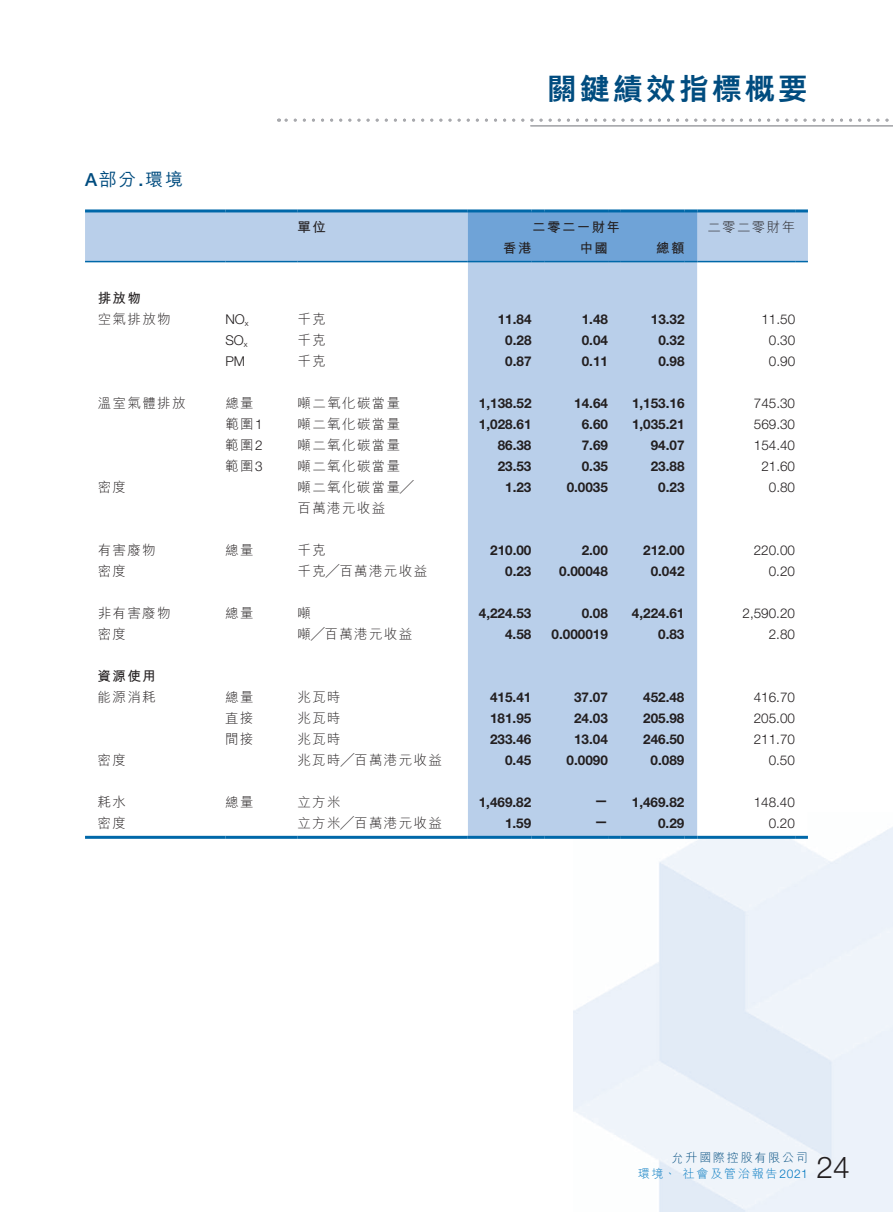
<style>
.page{position:relative;width:893px;height:1212px;background:#fff}
.page>*{position:absolute;margin:0;border:0;box-sizing:border-box;transform-origin:0 0}
.t1{font:800 30px "M Hei HK";letter-spacing:.1em;color:#004c7f}
.t2{font:300 30px "Helvetica Neue LT Std";color:#231f20}
.t3{font:500 18px "M Hei HK";color:#004c7f}
.t4{font:700 13.5px "Helvetica Neue LT Std";color:#231f20}
.t5{font:300 13.5px "M Hei HK";letter-spacing:.1em;color:#231f20}
.t6{font:300 13.5px "Helvetica Neue LT Std";color:#231f20}
.t7{font:700 13.5px "M Hei HK";letter-spacing:.1em;color:#231f20}
.t8{font:300 12px/16.5px "M Hei HK";letter-spacing:.15em;color:#004c7f;text-align:right}
.t9{font:300 12px "M Hei HK";color:#0077c0}
.s1{font-family:"Helvetica Neue LT Std"}
.s2{color:#0077c0}
.s3{font-family:"Helvetica Neue LT Std";color:#0077c0}
</style>
<div class="page">
<svg style="left:279px;top:119px;width:610px;height:3px"></svg>
<hr style="left:530px;top:125px;width:363px;height:1px;background:#a8a9ad">
<div style="left:85px;top:212px;width:723px;height:49px;background:#b9cfea"></div>
<svg style="left:85px;top:262px;width:723px;height:574px"></svg>
<hr style="left:85px;top:209px;width:140px;height:3px;background:#0068a9">
<hr style="left:225px;top:209px;width:73px;height:3px;background:#0068a9">
<hr style="left:298px;top:209px;width:170px;height:3px;background:#0068a9">
<hr style="left:697px;top:209px;width:98px;height:3px;background:#0068a9">
<svg style="left:795px;top:209px;width:13px;height:3px"></svg>
<hr style="left:85px;top:836px;width:140px;height:3px;background:#0068a9">
<hr style="left:225px;top:836px;width:73px;height:3px;background:#0068a9">
<hr style="left:298px;top:836px;width:170px;height:3px;background:#0068a9">
<hr style="left:468px;top:836px;width:63px;height:3px;background:#0068a9">
<svg style="left:531px;top:836px;width:13px;height:3px"></svg>
<hr style="left:544px;top:836px;width:64px;height:3px;background:#0068a9">
<svg style="left:608px;top:836px;width:13px;height:3px"></svg>
<hr style="left:621px;top:836px;width:64px;height:3px;background:#0068a9">
<svg style="left:685px;top:836px;width:12px;height:3px"></svg>
<hr style="left:697px;top:836px;width:98px;height:3px;background:#0068a9">
<svg style="left:795px;top:836px;width:13px;height:3px"></svg>
<hr style="left:85px;top:261px;width:140px;height:1px;background:#0068a9">
<hr style="left:225px;top:261px;width:73px;height:1px;background:#0068a9">
<hr style="left:298px;top:261px;width:170px;height:1px;background:#0068a9">
<hr style="left:697px;top:261px;width:98px;height:1px;background:#0068a9">
<svg style="left:795px;top:261px;width:13px;height:1px"></svg>
<svg style="left:468px;top:209px;width:229px;height:53px;background:#679fd3"></svg>
<h1 class="t1" style="left:547px;top:74px;width:262px">關鍵績效指標概要</h1>
<h2 class="t3" style="left:85px;top:166px;width:100px"><span class="s1">A</span>部分<span class="s1">.</span>環境</h2>
<p class="t7" style="left:298px;top:217px;width:30px">單位</p>
<p class="t7" style="left:532px;top:217px;width:89px">二零二一財年</p>
<p class="t5" style="left:707px;top:220px;width:89px">二零二零財年</p>
<p class="t7" style="left:503px;top:238px;width:30px">香港</p>
<p class="t7" style="left:580px;top:238px;width:30px">中國</p>
<p class="t7" style="left:656px;top:238px;width:30px">總額</p>
<p class="t7" style="left:98px;top:288px;width:45px">排放物</p>
<p class="t5" style="left:98px;top:312px;width:74px">空氣排放物</p>
<p class="t6" style="left:225px;top:311px;width:25px">NO<sub>x</sub></p>
<p class="t5" style="left:298px;top:312px;width:30px">千克</p>
<p class="t4" style="left:498px;top:310px;width:35px">11.84</p>
<p class="t4" style="left:582px;top:310px;width:28px">1.48</p>
<p class="t4" style="left:651px;top:310px;width:35px">13.32</p>
<p class="t6" style="left:761px;top:311px;width:35px">11.50</p>
<p class="t6" style="left:225px;top:332px;width:24px">SO<sub>x</sub></p>
<p class="t5" style="left:298px;top:333px;width:30px">千克</p>
<p class="t4" style="left:505px;top:331px;width:28px">0.28</p>
<p class="t4" style="left:582px;top:331px;width:28px">0.04</p>
<p class="t4" style="left:658px;top:331px;width:28px">0.32</p>
<p class="t6" style="left:769px;top:332px;width:28px">0.30</p>
<p class="t6" style="left:225px;top:353px;width:21px">PM</p>
<p class="t5" style="left:298px;top:354px;width:30px">千克</p>
<p class="t4" style="left:505px;top:352px;width:28px">0.87</p>
<p class="t4" style="left:582px;top:352px;width:28px">0.11</p>
<p class="t4" style="left:658px;top:352px;width:28px">0.98</p>
<p class="t6" style="left:769px;top:353px;width:28px">0.90</p>
<p class="t5" style="left:98px;top:396px;width:89px">溫室氣體排放</p>
<p class="t5" style="left:225px;top:396px;width:30px">總量</p>
<p class="t5" style="left:298px;top:396px;width:104px">噸二氧化碳當量</p>
<p class="t4" style="left:479px;top:394px;width:54px">1,138.52</p>
<p class="t4" style="left:574px;top:394px;width:35px">14.64</p>
<p class="t4" style="left:632px;top:394px;width:54px">1,153.16</p>
<p class="t6" style="left:754px;top:395px;width:43px">745.30</p>
<p class="t5" style="left:225px;top:417px;width:39px">範圍<span class="s1">1</span></p>
<p class="t5" style="left:298px;top:417px;width:104px">噸二氧化碳當量</p>
<p class="t4" style="left:479px;top:415px;width:54px">1,028.61</p>
<p class="t4" style="left:582px;top:415px;width:28px">6.60</p>
<p class="t4" style="left:632px;top:415px;width:54px">1,035.21</p>
<p class="t6" style="left:754px;top:416px;width:43px">569.30</p>
<p class="t5" style="left:225px;top:438px;width:39px">範圍<span class="s1">2</span></p>
<p class="t5" style="left:298px;top:438px;width:104px">噸二氧化碳當量</p>
<p class="t4" style="left:498px;top:436px;width:35px">86.38</p>
<p class="t4" style="left:582px;top:436px;width:28px">7.69</p>
<p class="t4" style="left:651px;top:436px;width:35px">94.07</p>
<p class="t6" style="left:754px;top:437px;width:43px">154.40</p>
<p class="t5" style="left:225px;top:459px;width:39px">範圍<span class="s1">3</span></p>
<p class="t5" style="left:298px;top:459px;width:104px">噸二氧化碳當量</p>
<p class="t4" style="left:498px;top:457px;width:35px">23.53</p>
<p class="t4" style="left:582px;top:457px;width:28px">0.35</p>
<p class="t4" style="left:651px;top:457px;width:35px">23.88</p>
<p class="t6" style="left:761px;top:458px;width:35px">21.60</p>
<p class="t5" style="left:98px;top:480px;width:30px">密度</p>
<p class="t5" style="left:298px;top:480px;width:118px">噸二氧化碳當量╱</p>
<p class="t4" style="left:505px;top:478px;width:28px">1.23</p>
<p class="t4" style="left:567px;top:478px;width:43px">0.0035</p>
<p class="t4" style="left:658px;top:478px;width:28px">0.23</p>
<p class="t6" style="left:769px;top:479px;width:28px">0.80</p>
<p class="t5" style="left:298px;top:501px;width:89px">百萬港元收益</p>
<p class="t5" style="left:98px;top:543px;width:60px">有害廢物</p>
<p class="t5" style="left:225px;top:543px;width:30px">總量</p>
<p class="t5" style="left:298px;top:543px;width:30px">千克</p>
<p class="t4" style="left:490px;top:541px;width:43px">210.00</p>
<p class="t4" style="left:582px;top:541px;width:28px">2.00</p>
<p class="t4" style="left:643px;top:541px;width:43px">212.00</p>
<p class="t6" style="left:754px;top:542px;width:43px">220.00</p>
<p class="t5" style="left:98px;top:564px;width:30px">密度</p>
<p class="t5" style="left:298px;top:564px;width:131px">千克╱百萬港元收益</p>
<p class="t4" style="left:505px;top:562px;width:28px">0.23</p>
<p class="t4" style="left:559px;top:562px;width:50px">0.00048</p>
<p class="t4" style="left:651px;top:562px;width:35px">0.042</p>
<p class="t6" style="left:769px;top:563px;width:28px">0.20</p>
<p class="t5" style="left:98px;top:606px;width:74px">非有害廢物</p>
<p class="t5" style="left:225px;top:606px;width:30px">總量</p>
<p class="t5" style="left:298px;top:606px;width:15px">噸</p>
<p class="t4" style="left:479px;top:604px;width:54px">4,224.53</p>
<p class="t4" style="left:582px;top:604px;width:28px">0.08</p>
<p class="t4" style="left:632px;top:604px;width:54px">4,224.61</p>
<p class="t6" style="left:742px;top:605px;width:54px">2,590.20</p>
<p class="t5" style="left:98px;top:627px;width:30px">密度</p>
<p class="t7" style="left:98px;top:666px;width:60px">資源使用</p>
<p class="t5" style="left:298px;top:627px;width:116px">噸╱百萬港元收益</p>
<p class="t4" style="left:505px;top:625px;width:28px">4.58</p>
<p class="t4" style="left:552px;top:625px;width:58px">0.000019</p>
<p class="t4" style="left:658px;top:625px;width:28px">0.83</p>
<p class="t6" style="left:769px;top:626px;width:28px">2.80</p>
<p class="t5" style="left:98px;top:690px;width:60px">能源消耗</p>
<p class="t5" style="left:225px;top:690px;width:30px">總量</p>
<p class="t5" style="left:297px;top:690px;width:45px">兆瓦時</p>
<p class="t4" style="left:490px;top:688px;width:43px">415.41</p>
<p class="t4" style="left:574px;top:688px;width:35px">37.07</p>
<p class="t4" style="left:643px;top:688px;width:43px">452.48</p>
<p class="t6" style="left:754px;top:689px;width:43px">416.70</p>
<p class="t5" style="left:225px;top:711px;width:30px">直接</p>
<p class="t5" style="left:297px;top:711px;width:45px">兆瓦時</p>
<p class="t4" style="left:490px;top:709px;width:43px">181.95</p>
<p class="t4" style="left:574px;top:709px;width:35px">24.03</p>
<p class="t4" style="left:643px;top:709px;width:43px">205.98</p>
<p class="t6" style="left:754px;top:710px;width:43px">205.00</p>
<p class="t5" style="left:225px;top:732px;width:30px">間接</p>
<p class="t5" style="left:297px;top:732px;width:45px">兆瓦時</p>
<p class="t4" style="left:490px;top:730px;width:43px">233.46</p>
<p class="t4" style="left:574px;top:730px;width:35px">13.04</p>
<p class="t4" style="left:643px;top:730px;width:43px">246.50</p>
<p class="t6" style="left:754px;top:731px;width:43px">211.70</p>
<p class="t5" style="left:98px;top:753px;width:30px">密度</p>
<p class="t5" style="left:297px;top:753px;width:146px">兆瓦時╱百萬港元收益</p>
<p class="t4" style="left:505px;top:752px;width:28px">0.45</p>
<p class="t4" style="left:567px;top:752px;width:43px">0.0090</p>
<p class="t4" style="left:651px;top:752px;width:35px">0.089</p>
<p class="t6" style="left:769px;top:752px;width:28px">0.50</p>
<p class="t5" style="left:98px;top:795px;width:30px">耗水</p>
<p class="t5" style="left:225px;top:795px;width:30px">總量</p>
<p class="t5" style="left:297px;top:795px;width:45px">立方米</p>
<p class="t4" style="left:479px;top:794px;width:54px">1,469.82</p>
<p class="t4" style="left:594px;top:791px;width:15px">—</p>
<p class="t4" style="left:632px;top:794px;width:54px">1,469.82</p>
<p class="t6" style="left:754px;top:794px;width:43px">148.40</p>
<p class="t5" style="left:98px;top:816px;width:30px">密度</p>
<p class="t5" style="left:297px;top:816px;width:146px">立方米╱百萬港元收益</p>
<p class="t4" style="left:505px;top:815px;width:28px">1.59</p>
<p class="t4" style="left:594px;top:812px;width:15px">—</p>
<p class="t4" style="left:658px;top:815px;width:28px">0.29</p>
<p class="t6" style="left:769px;top:815px;width:28px">0.20</p>
<p class="t8" style="left:672px;top:1149px;width:138px">允升國際控股有限公司<span class="s2">社會及管治報告</span><span class="s3">2021</span></p>
<p class="t9" style="left:638px;top:1167px;width:40px">環境、</p>
<h1 class="t2" style="left:816px;top:1149px;width:35px">24</h1>
</div>
